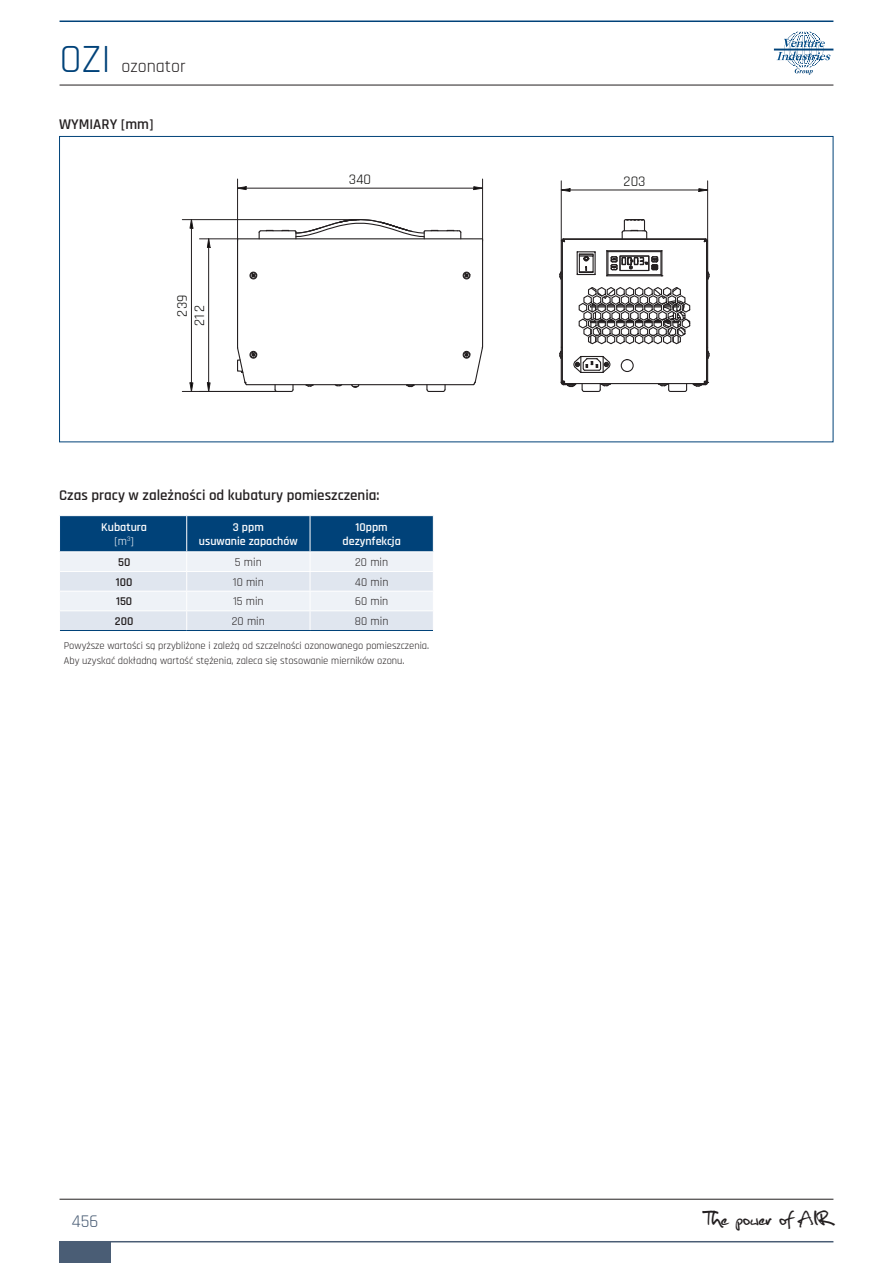
<style>
.page{position:relative;width:893px;height:1263px;background:#fff}
.page>*{position:absolute;margin:0;border:0;box-sizing:border-box;transform-origin:0 0}
.t1{font:40.5px "Rajdhani";color:#004279}
.t2{font:27px "Christopherhand";color:#231f20}
.t3{font:18px "Rajdhani";color:#231f20}
.t4{font:18px "Rajdhani";color:#4a5d75}
.Tekst{font:600 15px "Rajdhani";color:#231f20}
.t5{font:14.7px "Rajdhani";letter-spacing:.01em;color:#050504}
.Tabela-nagłówek-bold{font:600 12px "Rajdhani";color:#fff}
.Tabela-wiersze{font:12px "Rajdhani";color:#231f20}
.Tabela-wiersze-lewa{font:600 12px "Rajdhani";color:#231f20}
.Tabela-nagłówek-ligh{font:12px "Rajdhani";color:#fff}
.Tabela-stopka{font:10.5px/15px "Rajdhani";color:#231f20}
</style>
<div class="page">
<div style="left:60px;top:1241px;width:51px;height:22px;background:#4a5d75"></div>
<svg style="left:774px;top:31px;width:59px;height:44px"></svg>
<hr style="left:60px;top:85px;width:773px;height:1px;background:#231f20">
<hr style="left:60px;top:1199px;width:773px;height:1px;background:#231f20">
<hr style="left:60px;top:21px;width:773px;height:1px;background:#004279">
<hr style="left:60px;top:1241px;width:773px;height:1px;background:#4a5d75">
<hr style="left:482px;top:241px;width:1px;height:106px;background:#231f20">
<hr style="left:237px;top:241px;width:1px;height:106px;background:#231f20">
<hr style="left:247px;top:384px;width:226px;height:1px;background:#231f20">
<svg style="left:249px;top:272px;width:9px;height:8px"></svg>
<svg style="left:237px;top:346px;width:21px;height:40px"></svg>
<svg style="left:462px;top:272px;width:9px;height:8px"></svg>
<svg style="left:462px;top:346px;width:22px;height:40px"></svg>
<svg style="left:305px;top:384px;width:9px;height:3px"></svg>
<svg style="left:406px;top:384px;width:8px;height:4px"></svg>
<svg style="left:426px;top:385px;width:20px;height:7px"></svg>
<svg style="left:274px;top:385px;width:20px;height:7px"></svg>
<hr style="left:425px;top:230px;width:32px;height:1px;background:#231f20">
<hr style="left:261px;top:230px;width:34px;height:1px;background:#231f20">
<svg style="left:351px;top:384px;width:9px;height:4px"></svg>
<svg style="left:334px;top:384px;width:9px;height:3px"></svg>
<svg style="left:446px;top:230px;width:16px;height:9px"></svg>
<svg style="left:281px;top:219px;width:157px;height:20px"></svg>
<svg style="left:258px;top:230px;width:16px;height:9px"></svg>
<hr style="left:562px;top:241px;width:1px;height:140px;background:#231f20">
<hr style="left:706px;top:241px;width:1px;height:141px;background:#231f20">
<hr style="left:707px;top:241px;width:1px;height:106px;background:#231f20">
<hr style="left:561px;top:241px;width:1px;height:106px;background:#231f20">
<hr style="left:563px;top:238px;width:142px;height:1px;background:#231f20">
<hr style="left:563px;top:239px;width:142px;height:1px;background:#231f20">
<svg style="left:576px;top:251px;width:20px;height:25px"></svg>
<svg style="left:606px;top:250px;width:57px;height:27px"></svg>
<svg style="left:559px;top:271px;width:2px;height:9px"></svg>
<svg style="left:708px;top:271px;width:2px;height:9px"></svg>
<svg style="left:703px;top:238px;width:4px;height:5px"></svg>
<svg style="left:560px;top:238px;width:6px;height:5px"></svg>
<svg style="left:559px;top:286px;width:151px;height:106px"></svg>
<svg style="left:621px;top:219px;width:27px;height:20px"></svg>
<svg style="left:206px;top:239px;width:5px;height:9px"></svg>
<svg style="left:207px;top:382px;width:4px;height:9px"></svg>
<hr style="left:208px;top:247px;width:1px;height:136px;background:#231f20">
<hr style="left:199px;top:238px;width:39px;height:1px;background:#231f20">
<svg style="left:189px;top:382px;width:5px;height:9px"></svg>
<svg style="left:189px;top:220px;width:5px;height:9px"></svg>
<hr style="left:191px;top:228px;width:1px;height:155px;background:#231f20">
<hr style="left:182px;top:391px;width:95px;height:1px;background:#231f20">
<hr style="left:182px;top:219px;width:178px;height:1px;background:#231f20">
<svg style="left:238px;top:186px;width:9px;height:4px"></svg>
<svg style="left:473px;top:186px;width:11px;height:4px"></svg>
<hr style="left:246px;top:188px;width:228px;height:1px;background:#231f20">
<hr style="left:237px;top:179px;width:1px;height:62px;background:#231f20">
<hr style="left:482px;top:179px;width:1px;height:62px;background:#231f20">
<svg style="left:560px;top:188px;width:11px;height:4px"></svg>
<svg style="left:698px;top:188px;width:11px;height:4px"></svg>
<hr style="left:570px;top:190px;width:129px;height:1px;background:#231f20">
<hr style="left:707px;top:181px;width:1px;height:60px;background:#231f20">
<hr style="left:561px;top:181px;width:1px;height:60px;background:#231f20">
<hr style="left:60px;top:630px;width:127px;height:1px;background:#004279">
<hr style="left:187px;top:630px;width:123px;height:1px;background:#004279">
<hr style="left:310px;top:630px;width:123px;height:1px;background:#004279">
<svg style="left:59px;top:516px;width:374px;height:114px;background:#a1b8ce"></svg>
<hr style="left:186px;top:516px;width:1px;height:35px;background:#fff">
<hr style="left:310px;top:516px;width:1px;height:35px;background:#fff">
<hr style="left:310px;top:551px;width:124px;height:1px;background:#fff">
<h1 class="t1" style="left:60px;top:36px;width:53px">OZI</h1>
<h3 class="t3" style="left:122px;top:56px;width:66px">ozonator</h3>
<p class="Tekst" style="left:59px;top:115px;width:96px">WYMIARY [mm]</p>
<p class="t5" style="left:174px;top:317px;width:23px;rotate:-90deg">239</p>
<p class="t5" style="left:191px;top:326px;width:23px;rotate:-90deg">212</p>
<p class="t5" style="left:349px;top:171px;width:24px">340</p>
<p class="t5" style="left:623px;top:173px;width:23px">203</p>
<p class="Tekst" style="left:59px;top:486px;width:322px">Czas pracy w zależności od kubatury pomieszczenia:</p>
<p class="Tabela-nagłówek-bold" style="left:101px;top:520px;width:47px">Kubatura</p>
<p class="Tabela-nagłówek-ligh" style="left:114px;top:535px;width:21px">[m<sup>3</sup>]</p>
<p class="Tabela-nagłówek-bold" style="left:233px;top:520px;width:32px">3 ppm</p>
<p class="Tabela-nagłówek-bold" style="left:199px;top:534px;width:100px">usuwanie zapachów</p>
<p class="Tabela-nagłówek-bold" style="left:356px;top:520px;width:34px">10ppm</p>
<p class="Tabela-nagłówek-bold" style="left:343px;top:534px;width:60px">dezynfekcja</p>
<p class="Tabela-wiersze-lewa" style="left:118px;top:555px;width:14px">50</p>
<p class="Tabela-wiersze" style="left:235px;top:555px;width:28px">5 min</p>
<p class="Tabela-wiersze" style="left:355px;top:555px;width:34px">20 min</p>
<p class="Tabela-wiersze-lewa" style="left:116px;top:575px;width:18px">100</p>
<p class="Tabela-wiersze" style="left:233px;top:575px;width:33px">10 min</p>
<p class="Tabela-wiersze" style="left:355px;top:575px;width:35px">40 min</p>
<p class="Tabela-wiersze-lewa" style="left:116px;top:594px;width:18px">150</p>
<p class="Tabela-wiersze" style="left:233px;top:595px;width:32px">15 min</p>
<p class="Tabela-wiersze" style="left:355px;top:595px;width:35px">60 min</p>
<p class="Tabela-wiersze-lewa" style="left:115px;top:614px;width:20px">200</p>
<p class="Tabela-wiersze" style="left:232px;top:614px;width:34px">20 min</p>
<p class="Tabela-wiersze" style="left:355px;top:614px;width:35px">80 min</p>
<p class="Tabela-stopka" style="left:64px;top:638px;width:367px">Powyższe wartości są przybliżone i zależą od szczelności ozonowanego pomieszczenia.<br>Aby uzyskać dokładną wartość stężenia, zaleca się stosowanie mierników ozonu.</p>
<h3 class="t4" style="left:72px;top:1211px;width:28px">456</h3>
<h2 class="t2" style="left:707px;top:1207px;width:128px">The power of AIR</h2>
</div>
